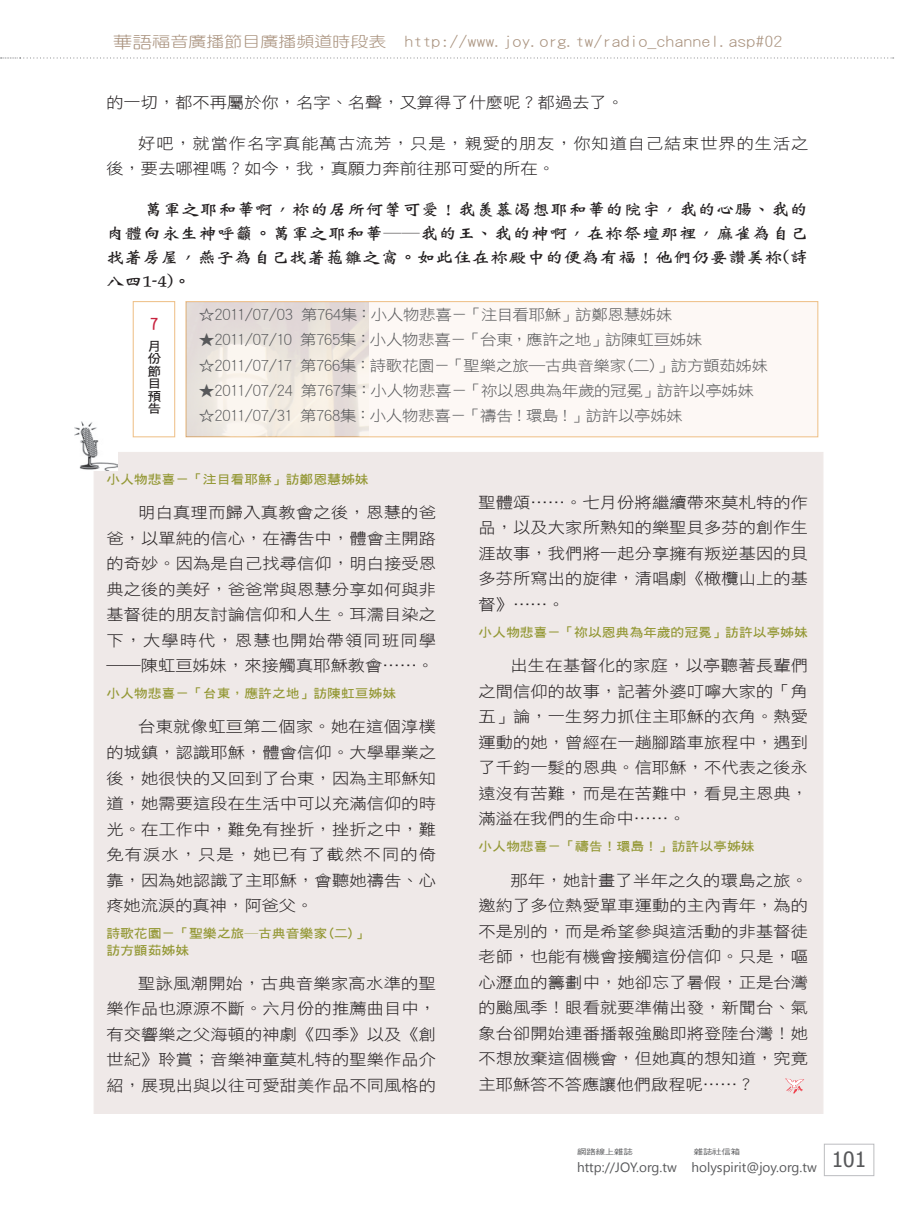
<style>
.page{position:relative;width:906px;height:1217px;background:#fff}
.page>*{position:absolute;margin:0;border:0;box-sizing:border-box;transform-origin:0 0}
.圖說{font:16.5px "DF Hei W7 WIN BF";color:#c8233f}
.Normal經文{font:16.2px/24px "DF Wei Bei W7 WINP BF";letter-spacing:.015em;color:#231f20;text-align:justify;scale:1.11 1}
.t1{font:15.6px/25.5px "DF Hei W3 WIN BF";letter-spacing:.005em;color:#231f20;text-align:justify;scale:1.11 1}
.t2{font:15.6px/25.5px "DF Hei W3 WIN BF";letter-spacing:.05em;color:#231f20;scale:1.11 1}
.目錄作者{font:15px "DF Yuan W3 WIN BF";color:#a9927e;scale:1.2 1}
.備註{font:14.85px "DF Hei W3 WIN BF";letter-spacing:-.02em;color:#57585a;scale:1.11 1}
.t3{font:13.5px "Segoe UI";color:#57585a}
.圖說-2{font:12.45px/16.5px "DF Hei W7 WIN BF";color:#939733;scale:1.11 1}
.圖說-3{font:12.45px/12.5px "DF Hei W7 WIN BF";color:#231f20;scale:1.11 1}
.t4{font:7.5px "DF Hei W5 WIN BF";letter-spacing:-.015em;color:#57585a;scale:1.25 1}
.s1{font-size:16.5px}
</style>
<div class="page">
<div style="left:824px;top:1143px;width:50px;height:32px;border:1px solid #bcbdc0"></div>
<div style="left:94px;top:452px;width:729px;height:661px;background:#efe9e8"></div>
<svg style="left:0;top:57px;width:893px;height:1px"></svg>
<img style="left:75px;top:422px;width:42px;height:48px">
<svg style="left:185px;top:301px;width:633px;height:136px;fill:#fdf8f5"></svg>
<svg style="left:785px;top:1078px;width:19px;height:15px"></svg>
<p class="目錄作者" style="left:113px;top:34px;width:559px"><span class="s1">華語</span>福音廣播節目廣播頻道時段表 http://www.joy.org.tw/radio_channel.asp#02</p>
<p class="t1" style="left:106px;top:90px;width:468px">的一切，都不再屬於你，名字、名聲，又算得了什麼呢？都過去了。</p>
<p class="t2" style="left:106px;top:130px;width:634px;text-indent:32px">好吧，就當作名字真能萬古流芳，只是，親愛的朋友，你知道自己結束世界的生活之後，要去哪裡嗎？如今，我，真願力奔前往那可愛的所在。</p>
<p class="Normal經文" style="left:106px;top:197px;width:633px;text-indent:38px">萬軍之耶和華啊，祢的居所何等可愛！我羨慕渴想耶和華的院宇，我的心腸、我的肉體向永生神呼籲。萬軍之耶和華──我的王、我的神啊，在祢祭壇那裡，麻雀為自己找著房屋，燕子為自己找著菢雛之窩。如此住在祢殿中的便為有福！他們仍要讚美祢(詩八四1-4)。</p>
<p class="圖說" style="left:150px;top:316px;width:10px">7</p>
<p class="圖說-3" style="left:148px;top:340px;width:14px">月份節目預告</p>
<p class="備註" style="left:198px;top:307px;width:429px">☆2011/07/03 第764集：小人物悲喜－「注目看耶穌」訪鄭恩慧姊妹</p>
<p class="備註" style="left:198px;top:332px;width:456px">★2011/07/10 第765集：小人物悲喜－「台東，應許之地」訪陳虹亘姊妹</p>
<p class="備註" style="left:198px;top:357px;width:515px">☆2011/07/17 第766集：詩歌花園－「聖樂之旅─古典音樂家(二)」訪方顗茹姊妹</p>
<p class="備註" style="left:198px;top:383px;width:502px">★2011/07/24 第767集：小人物悲喜－「祢以恩典為年歲的冠冕」訪許以亭姊妹</p>
<p class="備註" style="left:198px;top:408px;width:438px">☆2011/07/31 第768集：小人物悲喜－「禱告！環島！」訪許以亭姊妹</p>
<p class="圖說-2" style="left:106px;top:471px;width:238px">小人物悲喜－「注目看耶穌」訪鄭恩慧姊妹</p>
<p class="t1" style="left:106px;top:499px;width:298px;text-indent:32px">明白真理而歸入真教會之後，恩慧的爸爸，以單純的信心，在禱告中，體會主開路的奇妙。因為是自己找尋信仰，明白接受恩典之後的美好，爸爸常與恩慧分享如何與非基督徒的朋友討論信仰和人生。耳濡目染之下，大學時代，恩慧也開始帶領同班同學──陳虹亘姊妹，來接觸真耶穌教會……。</p>
<p class="圖說-2" style="left:106px;top:685px;width:263px">小人物悲喜－「台東，應許之地」訪陳虹亘姊妹</p>
<p class="t1" style="left:106px;top:713px;width:298px;text-indent:32px">台東就像虹亘第二個家。她在這個淳樸的城鎮，認識耶穌，體會信仰。大學畢業之後，她很快的又回到了台東，因為主耶穌知道，她需要這段在生活中可以充滿信仰的時光。在工作中，難免有挫折，挫折之中，難免有淚水，只是，她已有了截然不同的倚靠，因為她認識了主耶穌，會聽她禱告、心疼她流淚的真神，阿爸父。</p>
<p class="圖說-2" style="left:106px;top:924px;width:238px">詩歌花園－「聖樂之旅─古典音樂家(二)」訪方顗茹姊妹</p>
<p class="t1" style="left:106px;top:970px;width:298px;text-indent:32px">聖詠風潮開始，古典音樂家高水準的聖樂作品也源源不斷。六月份的推薦曲目中，有交響樂之父海頓的神劇《四季》以及《創世紀》聆賞；音樂神童莫札特的聖樂作品介紹，展現出與以往可愛甜美作品不同風格的</p>
<p class="t1" style="left:478px;top:489px;width:298px">聖體頌……。七月份將繼續帶來莫札特的作品，以及大家所熟知的樂聖貝多芬的創作生涯故事，我們將一起分享擁有叛逆基因的貝多芬所寫出的旋律，清唱劇《橄欖山上的基督》……。</p>
<p class="圖說-2" style="left:478px;top:624px;width:298px">小人物悲喜－「祢以恩典為年歲的冠冕」訪許以亭姊妹</p>
<p class="t1" style="left:478px;top:652px;width:298px;text-indent:32px">出生在基督化的家庭，以亭聽著長輩們之間信仰的故事，記著外婆叮嚀大家的「角五」論，一生努力抓住主耶穌的衣角。熱愛運動的她，曾經在一趟腳踏車旅程中，遇到了千鈞一髮的恩典。信耶穌，不代表之後永遠沒有苦難，而是在苦難中，看見主恩典，滿溢在我們的生命中……。</p>
<p class="圖說-2" style="left:478px;top:838px;width:250px">小人物悲喜－「禱告！環島！」訪許以亭姊妹</p>
<p class="t1" style="left:478px;top:866px;width:298px;text-indent:32px">那年，她計畫了半年之久的環島之旅。邀約了多位熱愛單車運動的主內青年，為的不是別的，而是希望參與這活動的非基督徒老師，也能有機會接觸這份信仰。只是，嘔心瀝血的籌劃中，她卻忘了暑假，正是台灣的颱風季！眼看就要準備出發，新聞台、氣象台卻開始連番播報強颱即將登陸台灣！她不想放棄這個機會，但她真的想知道，究竟主耶穌答不答應讓他們啟程呢……？</p>
<p class="t4" style="left:577px;top:1147px;width:46px">網路線上雜誌</p>
<p class="t4" style="left:694px;top:1147px;width:39px">雜誌社信箱</p>
<p class="t3" style="left:577px;top:1157px;width:291px">http://JOY.org.tw holyspirit@joy.org.tw <sup>101</sup></p>
</div>
